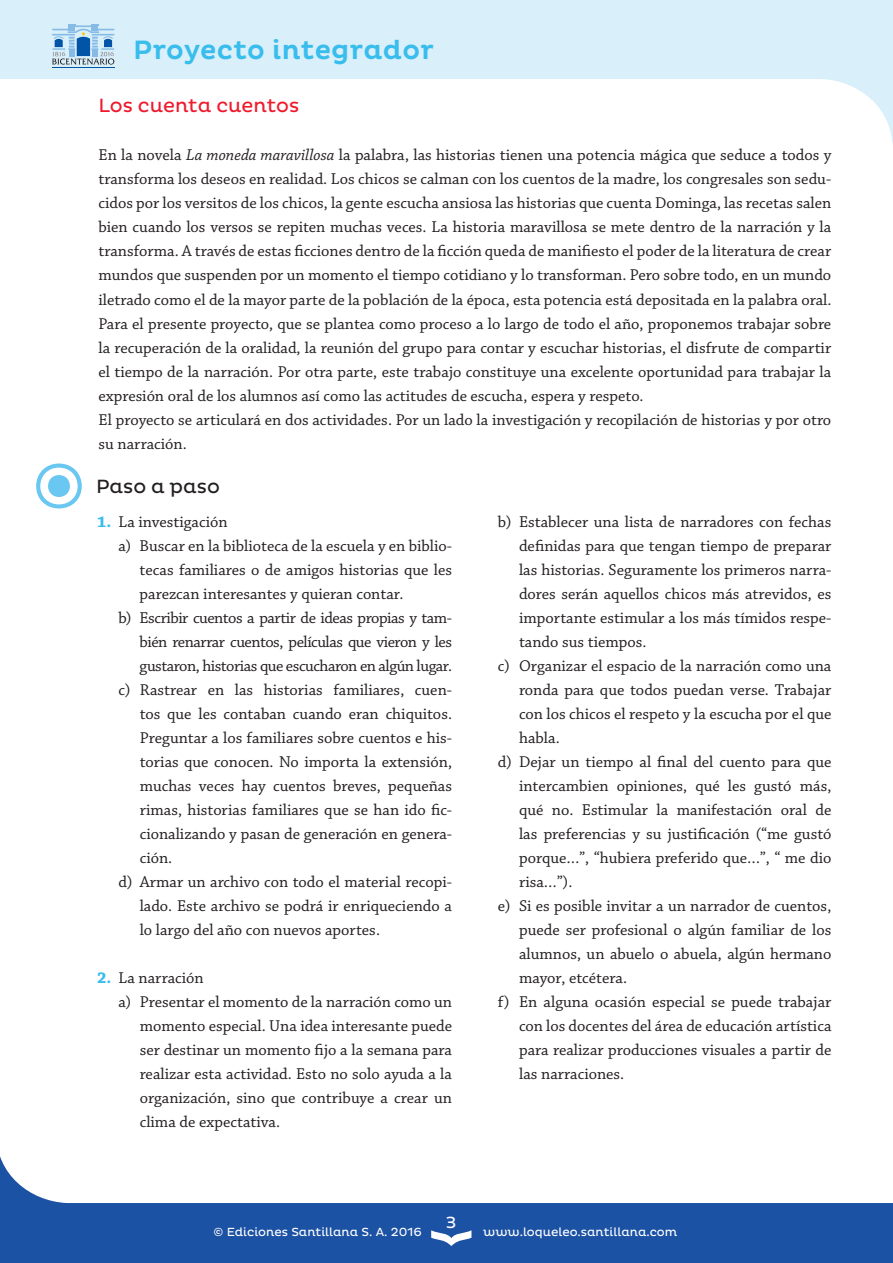
<style>
.page{position:relative;width:893px;height:1263px;background:#fff}
.page>*{position:absolute;margin:0;border:0;box-sizing:border-box;transform-origin:0 0}
.t1{font:500 27px "Pluto";letter-spacing:.01em;color:#39bded}
.t2{font:19.5px "Pluto";color:#ee1b2d}
.t3{font:19.5px "Pluto";color:#231f20}
.t4{font:16.5px/24px "Chaparral Pro";color:#231f20}
.t5{font:16.5px "Chaparral Pro";letter-spacing:-.03em;color:#231f20}
.t6{font:16.5px "Pluto";color:#fff}
.t7{font:12px "Pluto";color:#fff}
.s1{font-style:italic}
.s2{font-weight:700;color:#39bded}
</style>
<div class="page">
<svg style="left:0;top:0;width:893px;height:144px;fill:#d9effa"></svg>
<hr style="left:52px;top:67px;width:62px;height:1px;background:#0154a6">
<svg style="left:52px;top:24px;width:62px;height:41px;background:#9cc0db"></svg>
<svg style="left:36px;top:463px;width:46px;height:45px"></svg>
<svg style="left:0;top:1156px;width:893px;height:107px;fill:#1c52a4"></svg>
<svg style="left:431px;top:1230px;width:40px;height:16px"></svg>
<h1 class="t1" style="left:133px;top:34px;width:302px">Proyecto integrador</h1>
<p class="t2" style="left:99px;top:95px;width:202px">Los cuenta cuentos</p>
<p class="t4" style="left:99px;top:144px;width:734px">En la novela <span class="s1">La moneda maravillosa</span> la palabra, las historias tienen una potencia mágica que seduce a todos y transforma los deseos en realidad. Los chicos se calman con los cuentos de la madre, los congresales son sedu&shy;cidos por los versitos de los chicos, la gente escucha ansiosa las historias que cuenta Dominga, las recetas salen bien cuando los versos se repiten muchas veces. La historia maravillosa se mete dentro de la narración y la transforma. A través de estas ficciones dentro de la ficción queda de manifiesto el poder de la literatura de crear mundos que suspenden por un momento el tiempo cotidiano y lo transforman. Pero sobre todo, en un mundo iletrado como el de la mayor parte de la población de la época, esta potencia está depositada en la palabra oral.<br>Para el presente proyecto, que se plantea como proceso a lo largo de todo el año, proponemos trabajar sobre la recuperación de la oralidad, la reunión del grupo para contar y escuchar historias, el disfrute de compartir el tiempo de la narración. Por otra parte, este trabajo constituye una excelente oportunidad para trabajar la expresión oral de los alumnos así como las actitudes de escucha, espera y respeto.<br>El proyecto se articulará en dos actividades. Por un lado la investigación y recopilación de historias y por otro su narración.</p>
<p class="t3" style="left:96px;top:475px;width:126px">Paso a paso</p>
<p class="t4" style="left:97px;top:510px;width:132px"><span class="s2">1.</span> La investigación</p>
<p class="t4" style="left:118px;top:534px;width:335px">a) Buscar en la biblioteca de la escuela y en biblio-</p>
<p class="t4" style="left:140px;top:558px;width:314px">tecas familiares o de amigos historias que les</p>
<p class="t4" style="left:140px;top:582px;width:265px">parezcan interesantes y quieran contar.</p>
<p class="t5" style="left:118px;top:608px;width:335px">b) Escribir cuentos a partir de ideas propias y tam-</p>
<p class="t5" style="left:140px;top:632px;width:314px">bién renarrar cuentos, películas que vieron y les</p>
<p class="t5" style="left:140px;top:656px;width:314px">gustaron, historias que escucharon en algún lugar.</p>
<p class="t4" style="left:118px;top:678px;width:335px">c) Rastrear en las historias familiares, cuen-</p>
<p class="t4" style="left:140px;top:702px;width:314px">tos que les contaban cuando eran chiquitos.</p>
<p class="t4" style="left:140px;top:726px;width:314px">Preguntar a los familiares sobre cuentos e his-</p>
<p class="t4" style="left:140px;top:750px;width:314px">torias que conocen. No importa la extensión,</p>
<p class="t4" style="left:140px;top:774px;width:314px">muchas veces hay cuentos breves, pequeñas</p>
<p class="t4" style="left:140px;top:798px;width:314px">rimas, historias familiares que se han ido fic-</p>
<p class="t4" style="left:140px;top:822px;width:314px">cionalizando y pasan de generación en genera-</p>
<p class="t4" style="left:140px;top:846px;width:34px">ción.</p>
<p class="t4" style="left:118px;top:870px;width:335px">d) Armar un archivo con todo el material recopi-</p>
<p class="t4" style="left:140px;top:894px;width:314px">lado. Este archivo se podrá ir enriqueciendo a</p>
<p class="t4" style="left:140px;top:918px;width:242px">lo largo del año con nuevos aportes.</p>
<p class="t4" style="left:97px;top:966px;width:108px"><span class="s2">2.</span> La narración</p>
<p class="t4" style="left:118px;top:990px;width:335px">a) Presentar el momento de la narración como un</p>
<p class="t4" style="left:140px;top:1014px;width:314px">momento especial. Una idea interesante puede</p>
<p class="t4" style="left:140px;top:1038px;width:314px">ser destinar un momento fijo a la semana para</p>
<p class="t4" style="left:140px;top:1062px;width:314px">realizar esta actividad. Esto no solo ayuda a la</p>
<p class="t4" style="left:140px;top:1086px;width:314px">organización, sino que contribuye a crear un</p>
<p class="t4" style="left:140px;top:1110px;width:142px">clima de expectativa.</p>
<p class="t4" style="left:498px;top:510px;width:335px">b) Establecer una lista de narradores con fechas</p>
<p class="t4" style="left:519px;top:534px;width:314px">definidas para que tengan tiempo de preparar</p>
<p class="t4" style="left:519px;top:558px;width:314px">las historias. Seguramente los primeros narra-</p>
<p class="t4" style="left:519px;top:582px;width:314px">dores serán aquellos chicos más atrevidos, es</p>
<p class="t4" style="left:519px;top:606px;width:314px">importante estimular a los más tímidos respe-</p>
<p class="t4" style="left:519px;top:630px;width:129px">tando sus tiempos.</p>
<p class="t4" style="left:498px;top:654px;width:335px">c) Organizar el espacio de la narración como una</p>
<p class="t4" style="left:519px;top:678px;width:314px">ronda para que todos puedan verse. Trabajar</p>
<p class="t4" style="left:519px;top:702px;width:314px">con los chicos el respeto y la escucha por el que</p>
<p class="t4" style="left:519px;top:726px;width:42px">habla.</p>
<p class="t4" style="left:498px;top:750px;width:335px">d) Dejar un tiempo al final del cuento para que</p>
<p class="t4" style="left:519px;top:774px;width:314px">intercambien opiniones, qué les gustó más,</p>
<p class="t4" style="left:519px;top:798px;width:314px">qué no. Estimular la manifestación oral de</p>
<p class="t4" style="left:519px;top:822px;width:314px">las preferencias y su justificación (“me gustó</p>
<p class="t4" style="left:519px;top:846px;width:314px">porque…”, “hubiera preferido que…”, “ me dio</p>
<p class="t4" style="left:519px;top:871px;width:55px">risa…”).</p>
<p class="t4" style="left:498px;top:895px;width:335px">e) Si es posible invitar a un narrador de cuentos,</p>
<p class="t4" style="left:519px;top:919px;width:314px">puede ser profesional o algún familiar de los</p>
<p class="t4" style="left:519px;top:943px;width:314px">alumnos, un abuelo o abuela, algún hermano</p>
<p class="t4" style="left:519px;top:967px;width:110px">mayor, etcétera.</p>
<p class="t4" style="left:498px;top:991px;width:335px">f) En alguna ocasión especial se puede trabajar</p>
<p class="t4" style="left:519px;top:1015px;width:314px">con los docentes del área de educación artística</p>
<p class="t4" style="left:519px;top:1039px;width:314px">para realizar producciones visuales a partir de</p>
<p class="t4" style="left:519px;top:1063px;width:107px">las narraciones.</p>
<p class="t6" style="left:446px;top:1213px;width:12px">3</p>
<p class="t7" style="left:214px;top:1225px;width:210px">© Ediciones Santillana S. A. 2016</p>
<p class="t7" style="left:483px;top:1225px;width:196px">www.loqueleo.santillana.com</p>
</div>
